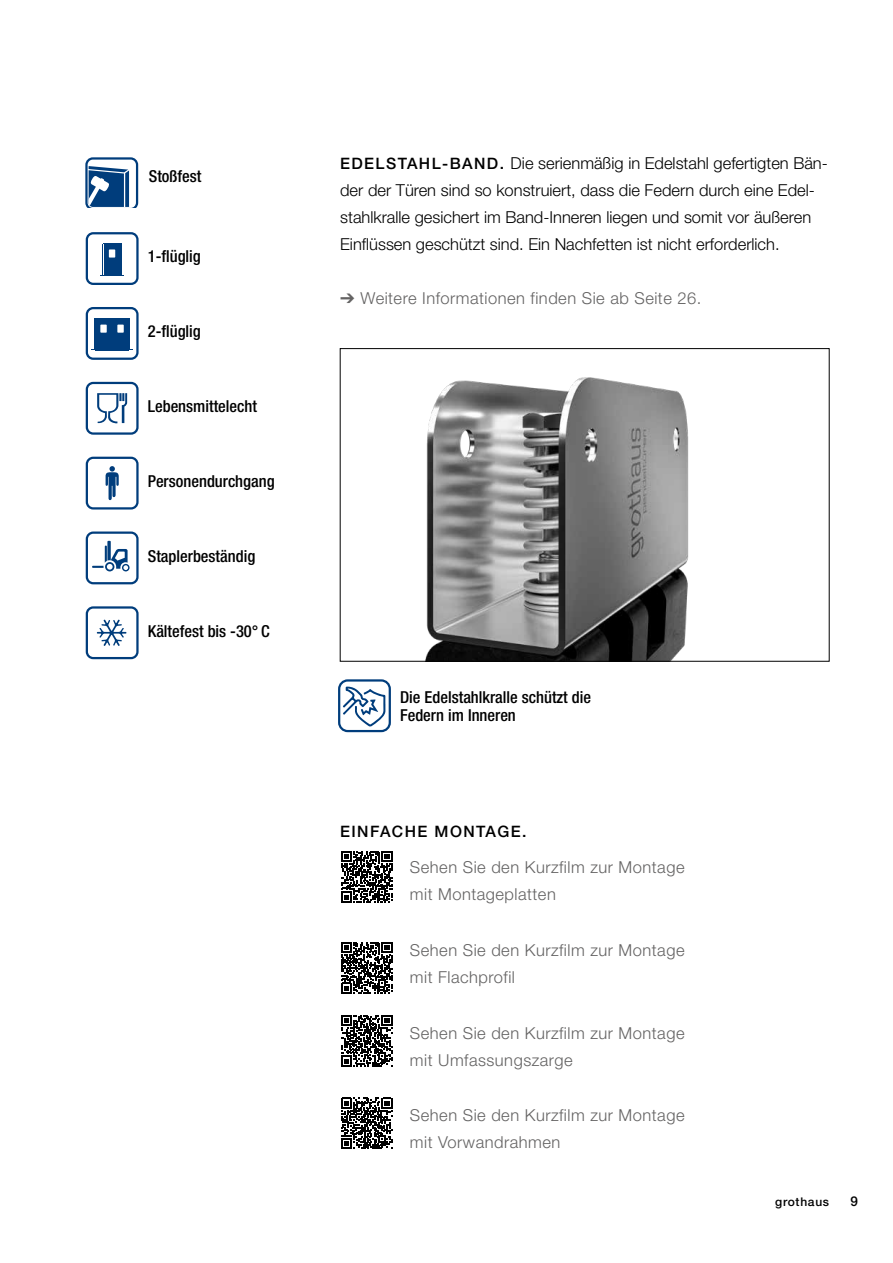
<style>
.page{position:relative;width:893px;height:1263px;background:#fff}
.page>*{position:absolute;margin:0;border:0;box-sizing:border-box;transform-origin:0 0}
.t1{font:300 16.5px/27px "Hoermann Helvetica Neue";color:#000}
.t2{font:300 16.5px/27px "Hoermann Helvetica Neue";letter-spacing:.03em;color:#646363}
.t3{font:500 condensed 16.5px/18px "Hoermann Helvetica Neue";color:#000}
.t4{font:500 15.75px "Hoermann Helvetica Neue";letter-spacing:.09em;color:#000}
.t5{font:500 13.5px "Hoermann Helvetica Neue";color:#000}
.t6{font:500 12px "Hoermann Helvetica Neue";letter-spacing:.06em;color:#000}
.s1{font-weight:500;font-size:15.75px}
</style>
<div class="page">
<img style="left:425px;top:377px;width:264px;height:282px">
<div style="left:340px;top:348px;width:489px;height:313px;border:1px solid #000"></div>
<div style="left:338px;top:679px;width:53px;height:53px;border:2px solid #003d7c;border-radius:9px"></div>
<svg style="left:343px;top:687px;width:42px;height:40px"></svg>
<svg style="left:341px;top:851px;width:51px;height:51px"></svg>
<svg style="left:341px;top:942px;width:51px;height:51px"></svg>
<svg style="left:341px;top:1015px;width:51px;height:51px"></svg>
<svg style="left:341px;top:1098px;width:51px;height:51px"></svg>
<div style="left:85px;top:157px;width:53px;height:53px;border:2px solid #003d7c;border-radius:6px"></div>
<svg style="left:89px;top:166px;width:40px;height:41px"></svg>
<div style="left:69px;top:209px;width:244px;height:466px;background:#fff"></div>
<div style="left:86px;top:232px;width:53px;height:53px;border:2px solid #003d7c;border-radius:6px"></div>
<div style="left:104px;top:244px;width:16px;height:31px;background:#003d7c"></div>
<hr style="left:103px;top:244px;width:1px;height:31px;background:#003d7c">
<svg style="left:103px;top:243px;width:18px;height:1px"></svg>
<hr style="left:121px;top:244px;width:1px;height:31px;background:#003d7c">
<div style="left:109px;top:249px;width:6px;height:9px;background:#fff"></div>
<div style="left:86px;top:307px;width:53px;height:53px;border:2px solid #003d7c;border-radius:6px"></div>
<div style="left:112px;top:319px;width:17px;height:31px;background:#003d7c"></div>
<div style="left:96px;top:319px;width:16px;height:31px;background:#003d7c"></div>
<hr style="left:94px;top:319px;width:1px;height:31px;background:#003d7c">
<hr style="left:94px;top:318px;width:36px;height:1px;background:#003d7c">
<hr style="left:129px;top:319px;width:1px;height:31px;background:#003d7c">
<div style="left:117px;top:325px;width:7px;height:8px;background:#fff"></div>
<div style="left:100px;top:325px;width:7px;height:8px;background:#fff"></div>
<div style="left:86px;top:382px;width:53px;height:53px;border:2px solid #003d7c;border-radius:6px"></div>
<svg style="left:97px;top:393px;width:30px;height:30px"></svg>
<div style="left:86px;top:457px;width:53px;height:52px;border:2px solid #003d7c;border-radius:6px"></div>
<svg style="left:106px;top:466px;width:13px;height:34px"></svg>
<div style="left:86px;top:531px;width:53px;height:53px;border:2px solid #003d7c;border-radius:6px"></div>
<svg style="left:92px;top:541px;width:38px;height:30px"></svg>
<div style="left:86px;top:606px;width:53px;height:53px;border:2px solid #003d7c;border-radius:6px"></div>
<svg style="left:97px;top:620px;width:29px;height:26px"></svg>
<p class="t3" style="left:149px;top:167px;width:54px">Stoßfest</p>
<p class="t3" style="left:148px;top:247px;width:55px">1-flüglig</p>
<p class="t3" style="left:148px;top:321px;width:55px">2-flüglig</p>
<p class="t3" style="left:148px;top:396px;width:111px">Lebensmittelecht</p>
<p class="t3" style="left:148px;top:471px;width:128px">Personendurchgang</p>
<p class="t3" style="left:148px;top:546px;width:109px">Staplerbeständig</p>
<p class="t3" style="left:148px;top:621px;width:124px">Kältefest bis -30° C</p>
<p class="t1" style="left:340px;top:149px;width:489px"><span class="s1">EDELSTAHL-BAND.</span> Die serienmäßig in Edelstahl gefertigten Bän&shy;der der Türen sind so konstruiert, dass die Federn durch eine Edel&shy;stahlkralle gesichert im Band-Inneren liegen und somit vor äußeren Einflüssen geschützt sind. Ein Nachfetten ist nicht erforderlich.</p>
<p class="t2" style="left:340px;top:284px;width:363px">➔ Weitere Informationen finden Sie ab Seite 26.</p>
<p class="t3" style="left:400px;top:687px;width:192px">Die Edelstahlkralle schützt die<br>Federn im Inneren</p>
<p class="t4" style="left:340px;top:820px;width:188px">EINFACHE MONTAGE.</p>
<p class="t2" style="left:410px;top:853px;width:276px">Sehen Sie den Kurzfilm zur Montage mit Montageplatten</p>
<p class="t2" style="left:410px;top:935px;width:276px">Sehen Sie den Kurzfilm zur Montage mit Flachprofil</p>
<p class="t2" style="left:410px;top:1018px;width:276px">Sehen Sie den Kurzfilm zur Montage mit Umfassungszarge</p>
<p class="t2" style="left:410px;top:1100px;width:276px">Sehen Sie den Kurzfilm zur Montage mit Vorwandrahmen</p>
<p class="t6" style="left:775px;top:1193px;width:55px">grothaus</p>
<p class="t5" style="left:850px;top:1192px;width:9px">9</p>
</div>
